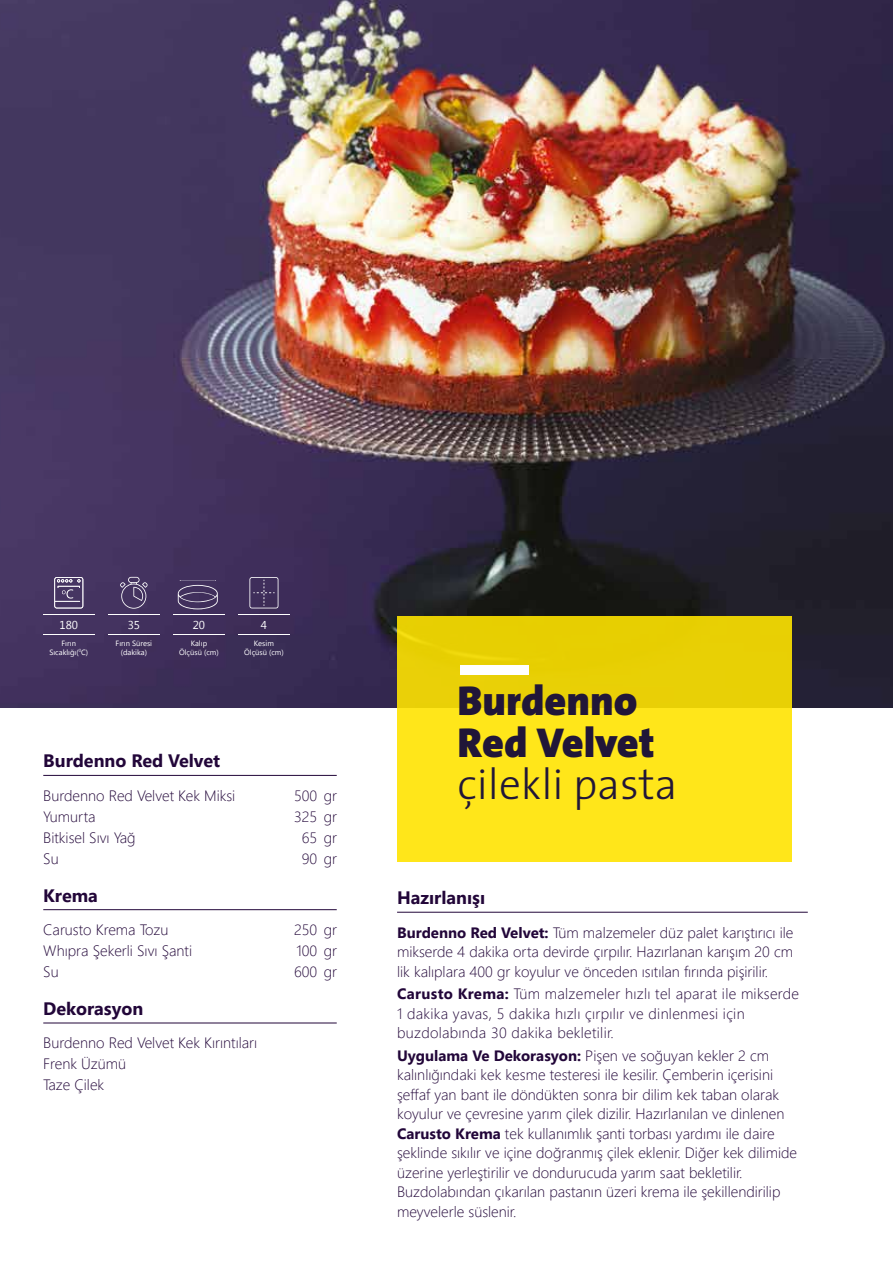
<style>
.page{position:relative;width:893px;height:1263px;background:#fff}
.page>*{position:absolute;margin:0;border:0;box-sizing:border-box;transform-origin:0 0}
.t1{font:300 43.5px "The Sans";color:#211638}
.t2{font:900 42px/42px "The Sans";color:#211638}
.t3{font:700 18px "Segoe UI";color:#220639}
.t4{font:300 15px/21px "Segoe UI";color:#220639}
.t5{font:300 15px/19.5px "Segoe UI";letter-spacing:.02em;color:#220639}
.t6{font:11.4px "Segoe UI";color:#fff}
.t7{font:7.65px/8.2px "Segoe UI";color:#fff;text-align:center}
.s1{font-weight:700}
</style>
<div class="page">
<img style="left:0;top:0;width:893px;height:707px">
<hr style="left:43px;top:775px;width:294px;height:1px;background:#220639">
<hr style="left:43px;top:909px;width:294px;height:1px;background:#220639">
<hr style="left:43px;top:1022px;width:294px;height:1px;background:#220639">
<hr style="left:397px;top:912px;width:411px;height:1px;background:#220639">
<div style="left:397px;top:616px;width:394px;height:245px;background:linear-gradient(to bottom,#e6ce02,#fe2)"></div>
<div style="left:460px;top:666px;width:68px;height:9px;background:#fff"></div>
<svg style="left:120px;top:577px;width:28px;height:32px"></svg>
<hr style="left:108px;top:634px;width:51px;height:1px;background:#fff">
<hr style="left:108px;top:614px;width:51px;height:1px;background:#fff">
<hr style="left:173px;top:634px;width:51px;height:1px;background:#fff">
<hr style="left:173px;top:614px;width:51px;height:1px;background:#fff">
<hr style="left:43px;top:634px;width:51px;height:1px;background:#fff">
<hr style="left:43px;top:614px;width:51px;height:1px;background:#fff">
<svg style="left:54px;top:577px;width:29px;height:31px"></svg>
<hr style="left:238px;top:634px;width:51px;height:1px;background:#fff">
<hr style="left:238px;top:614px;width:51px;height:1px;background:#fff">
<svg style="left:249px;top:577px;width:29px;height:31px"></svg>
<svg style="left:178px;top:580px;width:40px;height:29px"></svg>
<p class="t6" style="left:60px;top:617px;width:20px">180</p>
<p class="t7" style="left:49px;top:639px;width:40px">Fırın<br>Sıcaklığı(<sup>0</sup>C)</p>
<p class="t6" style="left:128px;top:617px;width:14px">35</p>
<p class="t7" style="left:116px;top:639px;width:38px">Fırın Süresi (dakika)</p>
<p class="t6" style="left:193px;top:617px;width:14px">20</p>
<p class="t7" style="left:179px;top:639px;width:41px">Kalıp<br>Ölçüsü (cm)</p>
<p class="t6" style="left:261px;top:617px;width:8px">4</p>
<p class="t7" style="left:244px;top:639px;width:41px">Kesim<br>Ölçüsü (cm)</p>
<p class="t3" style="left:43px;top:748px;width:179px">Burdenno Red Velvet</p>
<p class="t4" style="left:43px;top:784px;width:194px">Burdenno Red Velvet Kek Miksi<br>Yumurta<br>Bitkisel Sıvı Yağ<br>Su</p>
<p class="t3" style="left:43px;top:882px;width:56px">Krema</p>
<p class="t4" style="left:43px;top:918px;width:150px">Carusto Krema Tozu<br>Whıpra Şekerli Sıvı Şanti<br>Su</p>
<p class="t3" style="left:43px;top:996px;width:101px">Dekorasyon</p>
<p class="t4" style="left:43px;top:1032px;width:216px">Burdenno Red Velvet Kek Kırıntıları<br>Frenk Üzümü<br>Taze Çilek</p>
<p class="t4" style="left:294px;top:784px;width:45px;text-align:center">500 gr<br>325 gr<br>65 gr<br>90 gr</p>
<p class="t4" style="left:294px;top:918px;width:45px;text-align:justify">250 gr 100 gr 600 gr</p>
<h2 class="t2" style="left:458px;top:679px;width:199px">Burdenno<br>Red Velvet</h2>
<h1 class="t1" style="left:458px;top:748px;width:221px">çilekli pasta</h1>
<p class="t3" style="left:397px;top:885px;width:90px">Hazırlanışı</p>
<p class="t4" style="left:397px;top:922px;width:398px;line-height:19.5px;text-align:justify"><span class="s1">Burdenno Red Velvet:</span> Tüm malzemeler düz palet karıştırıcı ile mikserde 4 dakika orta devirde çırpılır. Hazırlanan karışım 20 cm lik kalıplara 400 gr koyulur ve önceden ısıtılan fırında pişirilir.</p>
<p class="t5" style="left:397px;top:983px;width:404px"><span class="s1">Carusto Krema:</span> Tüm malzemeler hızlı tel aparat ile mikserde<br>1 dakika yavas, 5 dakika hızlı çırpılır ve dinlenmesi için buzdolabında 30 dakika bekletilir.</p>
<p class="t4" style="left:397px;top:1045px;width:401px;line-height:19.5px"><span class="s1">Uygulama Ve Dekorasyon:</span> Pişen ve soğuyan kekler 2 cm kalınlığındaki kek kesme testeresi ile kesilir. Çemberin içerisini şeffaf yan bant ile döndükten sonra bir dilim kek taban olarak koyulur ve çevresine yarım çilek dizilir. Hazırlanılan ve dinlenen <span class="s1">Carusto Krema</span> tek kullanımlık şanti torbası yardımı ile daire şeklinde sıkılır ve içine doğranmış çilek eklenir. Diğer kek dilimide üzerine yerleştirilir ve dondurucuda yarım saat bekletilir.<br>Buzdolabından çıkarılan pastanın üzeri krema ile şekillendirilip meyvelerle süslenir.</p>
</div>
